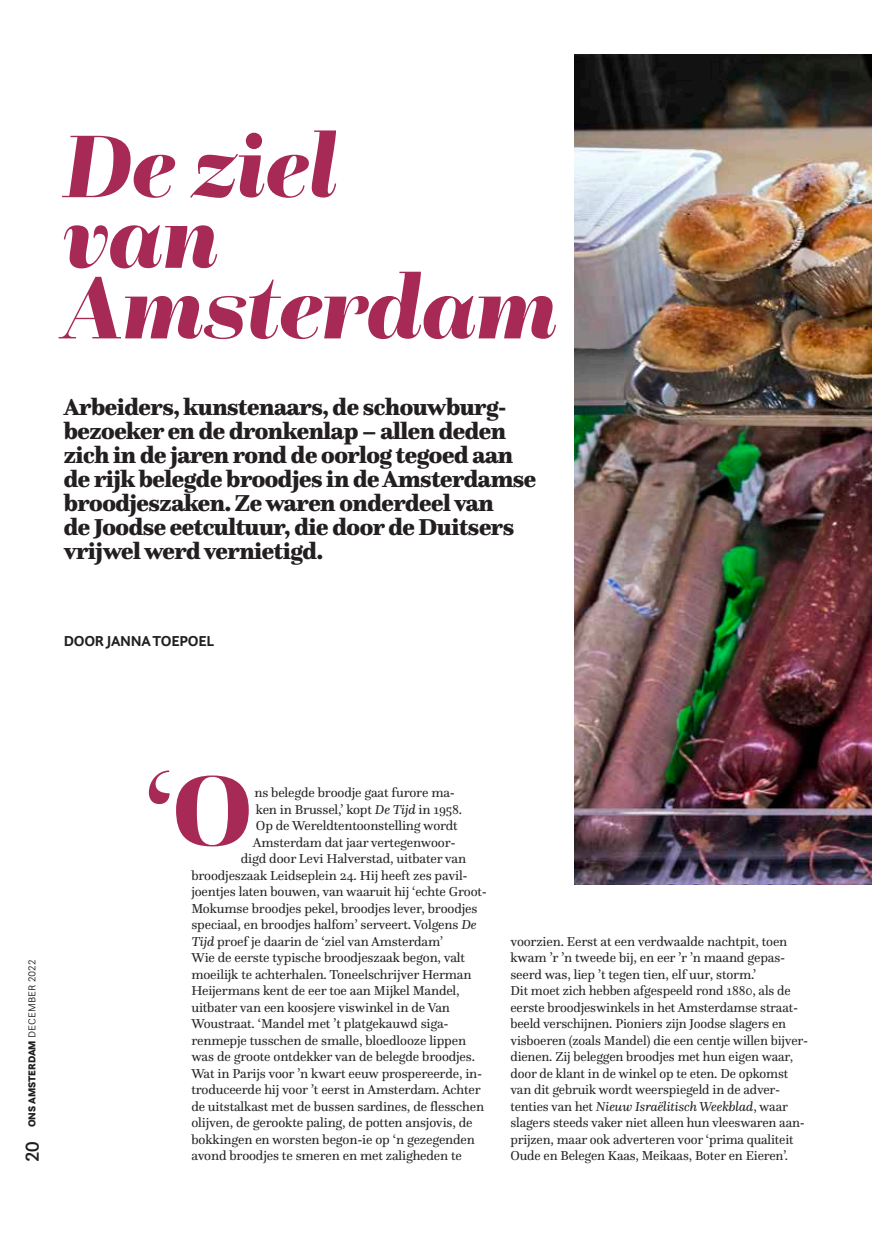
<style>
.page{position:relative;width:872px;height:1234px;background:#fff}
.page>*{position:absolute;margin:0;border:0;box-sizing:border-box;transform-origin:0 0}
.t1{font:italic 900 92.85px/70.5px "Questa Grande";color:#a72956}
.t2{font:900 24px/24px "Questa";letter-spacing:-.02em;color:#231f20}
.t3{font:700 15px "Questa Sans";letter-spacing:-.02em;color:#231f20}
.t4{font:13.5px/16.5px "Questa";letter-spacing:-.01em;color:#231f20}
.t5{font:900 10.5px "Questa Sans";color:#231f20}
.s1{font-weight:500;font-size:19.5px}
.s2{font-weight:300}
.s3{font-style:italic}
</style>
<div class="page">
<img style="left:574px;top:54px;width:298px;height:830px">
<svg style="left:149px;top:770px;width:100px;height:76px"></svg>
<h1 class="t1" style="left:64px;top:129px;width:496px">De ziel<br>van<br>Amsterdam</h1>
<p class="t2" style="left:64px;top:394px;width:474px">Arbeiders, kunstenaars, de schouwburg&shy;bezoeker en de dronkenlap – allen deden zich in de jaren rond de oorlog tegoed aan de rijk belegde broodjes in de Amsterdamse broodjeszaken. Ze waren onderdeel van<br>de Joodse eetcultuur, die door de Duitsers vrijwel werd vernietigd.</p>
<p class="t3" style="left:64px;top:631px;width:152px">DOOR JANNA TOEPOEL</p>
<p class="t5" style="left:25px;top:1161px;width:203px;rotate:-90deg"><span class="s1">20</span> ONS AMSTERDAM <span class="s2">december 2022</span></p>
<p class="t4" style="left:254px;top:784px;width:202px">ns belegde broodje gaat furore ma-</p>
<p class="t4" style="left:256px;top:800px;width:208px">ken in Brussel,’ kopt <span class="s3">De Tijd</span> in 1958.</p>
<p class="t4" style="left:256px;top:817px;width:203px">Op de Wereldtentoonstelling wordt</p>
<p class="t4" style="left:253px;top:833px;width:204px">Amsterdam dat jaar vertegenwoor-</p>
<p class="t4" style="left:241px;top:850px;width:227px">digd door Levi Halverstad, uitbater van</p>
<p class="t4" style="left:191px;top:866px;width:278px">broodjeszaak Leidseplein 24. Hij heeft zes pavil-</p>
<p class="t4" style="left:191px;top:883px;width:297px">joentjes laten bouwen, van waaruit hij ‘echte Groot-</p>
<p class="t4" style="left:191px;top:899px;width:287px">Mokumse broodjes pekel, broodjes lever, broodjes</p>
<p class="t4" style="left:191px;top:916px;width:287px">speciaal, en broodjes halfom’ serveert. Volgens <span class="s3">De</span></p>
<p class="t4" style="left:191px;top:932px;width:253px"><span class="s3">Tijd</span> proef je daarin de ‘ziel van Amsterdam’</p>
<p class="t4" style="left:191px;top:949px;width:275px">Wie de eerste typische broodjeszaak begon, valt</p>
<p class="t4" style="left:191px;top:965px;width:281px">moeilijk te achterhalen. Toneelschrijver Herman</p>
<p class="t4" style="left:191px;top:982px;width:270px">Heijermans kent de eer toe aan Mijkel Mandel,</p>
<p class="t4" style="left:191px;top:998px;width:260px">uitbater van een koosjere viswinkel in de Van</p>
<p class="t4" style="left:191px;top:1015px;width:259px">Woustraat. ‘Mandel met ’t platgekauwd siga-</p>
<p class="t4" style="left:191px;top:1031px;width:276px">renmepje tusschen de smalle, bloedlooze lippen</p>
<p class="t4" style="left:191px;top:1048px;width:285px">was de groote ontdekker van de belegde broodjes.</p>
<p class="t4" style="left:191px;top:1064px;width:292px">Wat in Parijs voor ’n kwart eeuw prospereerde, in-</p>
<p class="t4" style="left:191px;top:1081px;width:291px">troduceerde hij voor ’t eerst in Amsterdam. Achter</p>
<p class="t4" style="left:191px;top:1097px;width:294px">de uitstalkast met de bussen sardines, de flesschen</p>
<p class="t4" style="left:191px;top:1114px;width:283px">olijven, de gerookte paling, de potten ansjovis, de</p>
<p class="t4" style="left:191px;top:1130px;width:285px">bokkingen en worsten begon-ie op ‘n gezegenden</p>
<p class="t4" style="left:191px;top:1147px;width:272px">avond broodjes te smeren en met zaligheden te</p>
<p class="t4" style="left:510px;top:932px;width:299px">voorzien. Eerst at een verdwaalde nachtpit, toen kwam ’r ’n tweede bij, en eer ’r ’n maand gepas&shy;seerd was, liep ’t tegen tien, elf uur, storm.’<br>Dit moet zich hebben afgespeeld rond 1880, als de eerste broodjeswinkels in het Amsterdamse straat&shy;beeld verschijnen. Pioniers zijn Joodse slagers en visboeren (zoals Mandel) die een centje willen bijver&shy;dienen. Zij beleggen broodjes met hun eigen waar, door de klant in de winkel op te eten. De opkomst van dit gebruik wordt weerspiegeld in de adver&shy;tenties van het <span class="s3">Nieuw Israëlitisch Weekblad</span>, waar slagers steeds vaker niet alleen hun vleeswaren aan&shy;prijzen, maar ook adverteren voor ‘prima qualiteit Oude en Belegen Kaas, Meikaas, Boter en Eieren’.</p>
</div>
